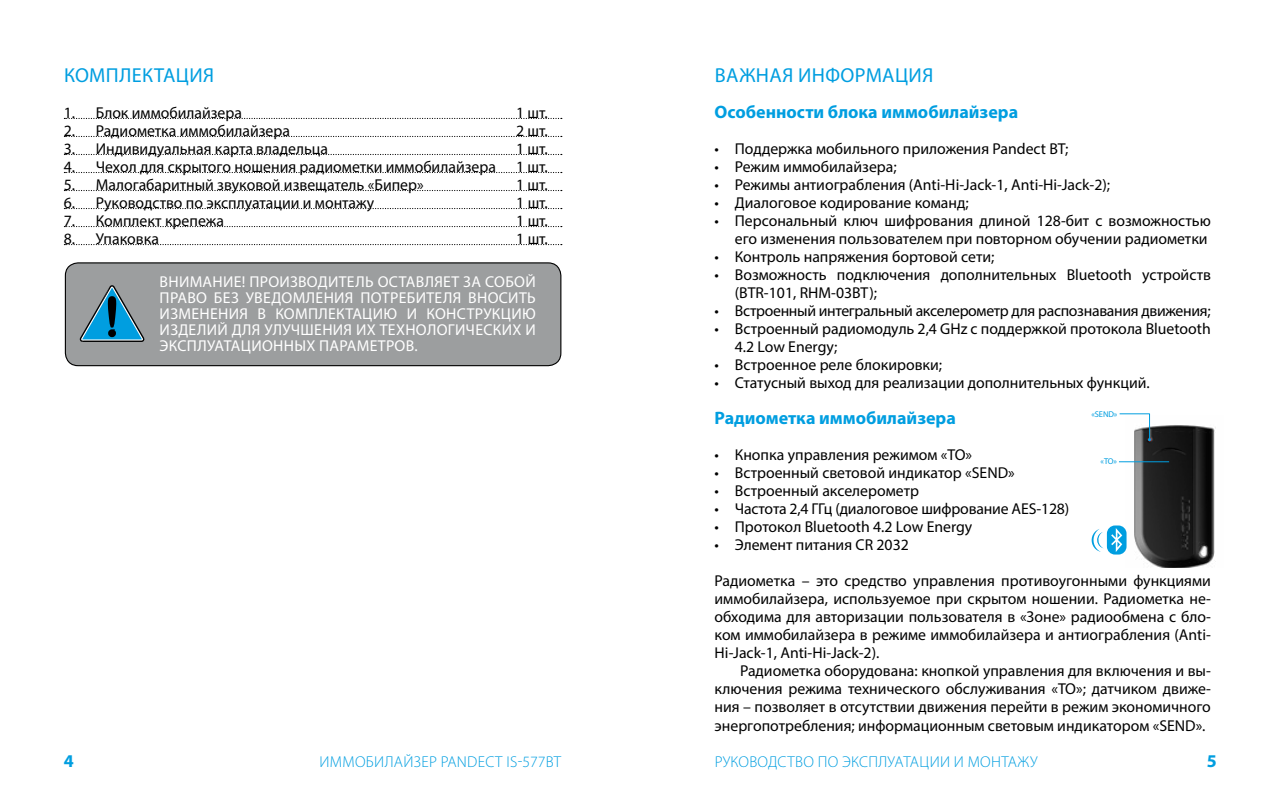
<style>
.page{position:relative;width:1276px;height:798px;background:#fff}
.page>*{position:absolute;margin:0;border:0;box-sizing:border-box;transform-origin:0 0}
.t1{font:20.25px "Myriad Pro";letter-spacing:.02em;color:#009ee0}
.t2{font:700 18px "Myriad Pro";color:#009ee0}
.t3{font:15.75px/18px "Myriad Pro";color:#000}
.t4{font:15.75px/15.8px "Myriad Pro";letter-spacing:.02em;color:#fff;text-align:justify}
.t5{font:300 15.75px "Myriad Pro";letter-spacing:.02em;color:#009ee0}
.t6{font:15.75px "Myriad Pro";letter-spacing:-.02em;color:#000}
.t7{font:8.33px "Myriad Pro";letter-spacing:-.01em;color:#009ee0}
</style>
<div class="page">
<svg style="left:64px;top:118px;width:498px;height:1px"></svg>
<svg style="left:64px;top:136px;width:498px;height:1px"></svg>
<svg style="left:64px;top:154px;width:498px;height:1px"></svg>
<svg style="left:64px;top:172px;width:498px;height:1px"></svg>
<svg style="left:64px;top:190px;width:498px;height:1px"></svg>
<svg style="left:64px;top:208px;width:498px;height:1px"></svg>
<svg style="left:64px;top:226px;width:498px;height:1px"></svg>
<svg style="left:64px;top:244px;width:498px;height:1px"></svg>
<div style="left:65px;top:263px;width:496px;height:102px;background:#9c9e9f;border-radius:13px"></div>
<div style="left:65px;top:262px;width:496px;height:104px;border:1px solid #000;border-radius:13px"></div>
<svg style="left:79px;top:285px;width:65px;height:57px"></svg>
<img style="left:1125px;top:425px;width:91px;height:142px">
<svg style="left:1119px;top:413px;width:32px;height:28px"></svg>
<hr style="left:1119px;top:461px;width:50px;height:1px;background:#009ee0">
<div style="left:1107px;top:525px;width:19px;height:29px;background:#009ee0;border-radius:8px"></div>
<svg style="left:1111px;top:528px;width:11px;height:24px"></svg>
<svg style="left:1091px;top:529px;width:12px;height:22px"></svg>
<p class="t1" style="left:64px;top:63px;width:152px">КОМПЛЕКТАЦИЯ</p>
<p class="t3" style="left:64px;top:103px;width:180px">1. Блок иммобилайзера</p>
<p class="t3" style="left:516px;top:103px;width:33px">1 шт.</p>
<p class="t3" style="left:64px;top:121px;width:228px">2. Радиометка иммобилайзера</p>
<p class="t3" style="left:516px;top:121px;width:33px">2 шт.</p>
<p class="t3" style="left:64px;top:139px;width:266px">3. Индивидуальная карта владельца</p>
<p class="t3" style="left:516px;top:139px;width:33px">1 шт.</p>
<p class="t3" style="left:64px;top:157px;width:434px">4. Чехол для скрытого ношения радиометки иммобилайзера</p>
<p class="t3" style="left:516px;top:157px;width:33px">1 шт.</p>
<p class="t3" style="left:64px;top:175px;width:361px">5. Малогабаритный звуковой извещатель «Бипер»</p>
<p class="t3" style="left:516px;top:175px;width:33px">1 шт.</p>
<p class="t3" style="left:64px;top:193px;width:312px">6. Руководство по эксплуатации и монтажу</p>
<p class="t3" style="left:516px;top:193px;width:33px">1 шт.</p>
<p class="t3" style="left:64px;top:211px;width:162px">7. Комплект крепежа</p>
<p class="t3" style="left:516px;top:211px;width:33px">1 шт.</p>
<p class="t3" style="left:64px;top:229px;width:97px">8. Упаковка</p>
<p class="t3" style="left:516px;top:229px;width:33px">1 шт.</p>
<p class="t4" style="left:160px;top:274px;width:377px">ВНИМАНИЕ! ПРОИЗВОДИТЕЛЬ ОСТАВЛЯЕТ ЗА СОБОЙ ПРАВО БЕЗ УВЕДОМЛЕНИЯ ПОТРЕБИТЕЛЯ ВНОСИТЬ ИЗМЕНЕНИЯ В КОМПЛЕКТАЦИЮ И КОНСТРУКЦИЮ ИЗДЕЛИЙ ДЛЯ УЛУЧШЕНИЯ ИХ ТЕХНОЛОГИЧЕСКИХ И ЭКСПЛУАТАЦИОННЫХ ПАРАМЕТРОВ.</p>
<p class="t1" style="left:715px;top:63px;width:220px">ВАЖНАЯ ИНФОРМАЦИЯ</p>
<p class="t2" style="left:714px;top:100px;width:305px">Особенности блока иммобилайзера</p>
<p class="t3" style="left:714px;top:139px;width:355px">• Поддержка мобильного приложения Pandect BT;</p>
<p class="t3" style="left:714px;top:157px;width:184px">• Режим иммобилайзера;</p>
<p class="t3" style="left:714px;top:175px;width:397px">• Режимы антиограбления (Anti-Hi-Jack-1, Anti-Hi-Jack-2);</p>
<p class="t3" style="left:714px;top:193px;width:256px">• Диалоговое кодирование команд;</p>
<p class="t3" style="left:714px;top:211px;width:498px;text-align:right">• Персональный ключ шифрования длиной 128-бит с возможностью его изменения пользователем при повторном обучении радиометки</p>
<p class="t3" style="left:714px;top:247px;width:281px">• Контроль напряжения бортовой сети;</p>
<p class="t3" style="left:735px;top:265px;width:477px;text-indent:-20px">• Возможность подключения дополнительных Bluetooth устройств (BTR-101, RHM-03BT);</p>
<p class="t6" style="left:714px;top:301px;width:497px">• Встроенный интегральный акселерометр для распознавания движения;</p>
<p class="t3" style="left:735px;top:319px;width:477px;text-indent:-20px">• Встроенный радиомодуль 2,4 GHz с поддержкой протокола Bluetooth<br>4.2 Low Energy;</p>
<p class="t3" style="left:714px;top:355px;width:229px">• Встроенное реле блокировки;</p>
<p class="t3" style="left:714px;top:373px;width:437px">• Статусный выход для реализации дополнительных функций.</p>
<p class="t2" style="left:714px;top:406px;width:243px">Радиометка иммобилайзера</p>
<p class="t3" style="left:714px;top:445px;width:259px">• Кнопка управления режимом «ТО»</p>
<p class="t3" style="left:714px;top:463px;width:302px">• Встроенный световой индикатор «SEND»</p>
<p class="t3" style="left:714px;top:481px;width:206px">• Встроенный акселерометр</p>
<p class="t3" style="left:714px;top:499px;width:356px">• Частота 2,4 ГГц (диалоговое шифрование AES-128)</p>
<p class="t3" style="left:714px;top:517px;width:259px">• Протокол Bluetooth 4.2 Low Energy</p>
<p class="t3" style="left:714px;top:535px;width:196px">• Элемент питания CR 2032</p>
<p class="t3" style="left:714px;top:571px;width:498px;text-align:justify">Радиометка – это средство управления противоугонными функциями иммобилайзера, используемое при скрытом ношении. Радиометка не&shy;обходима для авторизации пользователя в «Зоне» радиообмена с бло&shy;ком иммобилайзера в режиме иммобилайзера и антиограбления (Anti-Hi-Jack-1, Anti-Hi-Jack-2).</p>
<p class="t3" style="left:714px;top:661px;width:498px;text-align:justify;text-indent:26px">Радиометка оборудована: кнопкой управления для включения и вы&shy;ключения режима технического обслуживания «ТО»; датчиком движе&shy;ния – позволяет в отсутствии движения перейти в режим экономичного энергопотребления; информационным световым индикатором «SEND».</p>
<p class="t7" style="left:1091px;top:408px;width:27px">«SEND»</p>
<p class="t7" style="left:1100px;top:456px;width:18px">«ТО»</p>
<p class="t2" style="left:64px;top:748px;width:11px">4</p>
<p class="t5" style="left:319px;top:751px;width:243px">ИММОБИЛАЙЗЕР PANDECT IS-577BT</p>
<p class="t5" style="left:714px;top:751px;width:324px">РУКОВОДСТВО ПО ЭКСПЛУАТАЦИИ И МОНТАЖУ</p>
<p class="t2" style="left:1207px;top:748px;width:11px">5</p>
</div>
